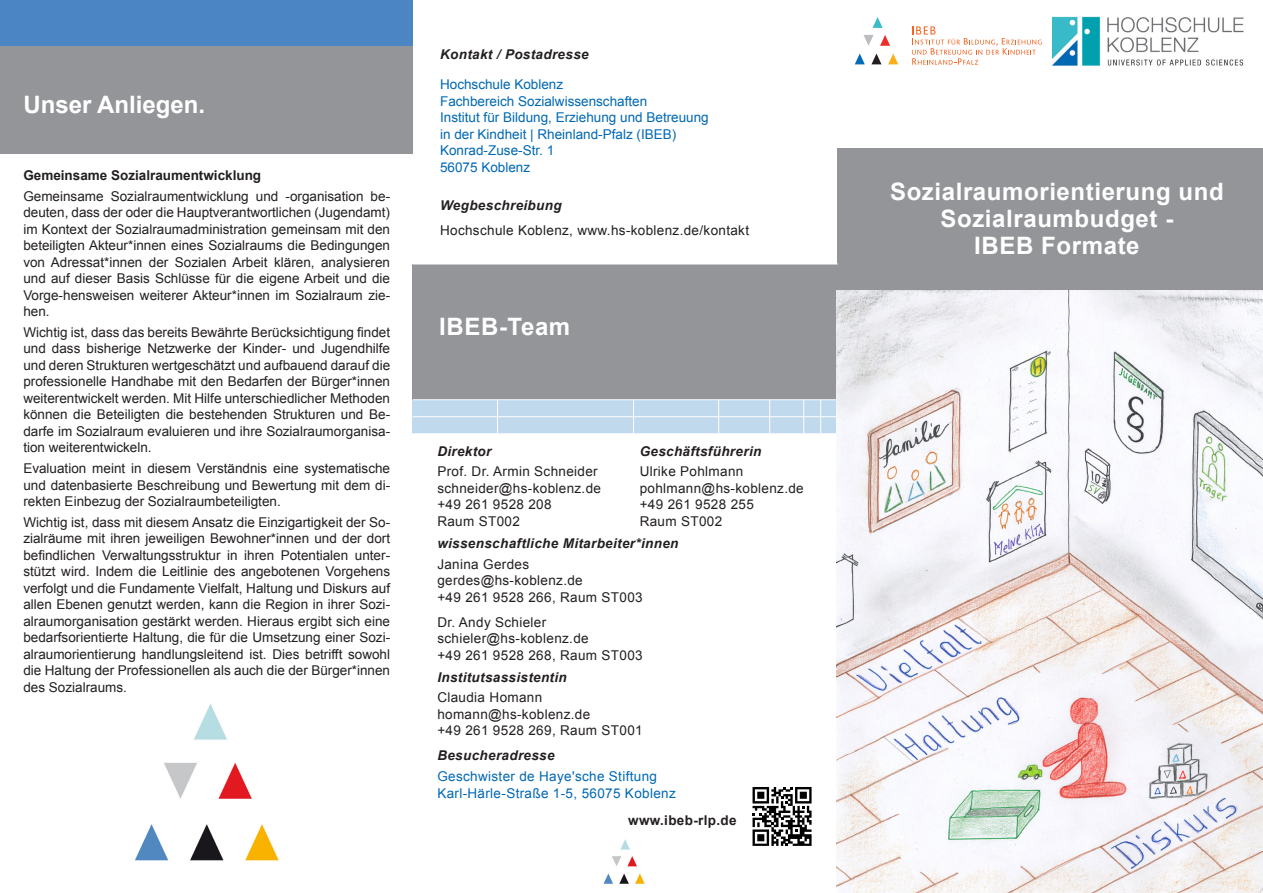
<style>
.page{position:relative;width:1263px;height:893px;background:#fff}
.page>*{position:absolute;margin:0;border:0;box-sizing:border-box;transform-origin:0 0}
.t1{font:700 24px/27px "Arial";letter-spacing:.025em;color:#fff;text-align:center}
.t2{font:700 24px "Arial";color:#fff}
.t3{font:13.5px/16.5px "Arial";letter-spacing:.025em;color:#231f20;text-align:justify}
.t4{font:13.5px "Arial";color:#0168b3}
.t5{font:italic 700 13.5px "Arial";letter-spacing:.025em;color:#231f20}
.t6{font:13.5px "Arial";letter-spacing:.025em;color:#0168b3}
.t7{font:700 13.5px "Arial";color:#231f20}
.t8{font:700 13.5px "Arial";letter-spacing:.025em;color:#231f20}
</style>
<div class="page">
<div style="left:412px;top:264px;width:851px;height:136px;background:#939598"></div>
<svg style="left:412px;top:400px;width:425px;height:33px;background:#c1d9ec"></svg>
<div style="left:0;top:0;width:412px;height:108px;background:#4c85c3"></div>
<div style="left:0;top:46px;width:412px;height:108px;background:#939598"></div>
<div style="left:838px;top:148px;width:425px;height:136px;background:#939598"></div>
<img style="left:1052px;top:16px;width:192px;height:50px">
<svg style="left:872px;top:17px;width:11px;height:11px"></svg>
<svg style="left:863px;top:35px;width:10px;height:11px"></svg>
<svg style="left:880px;top:35px;width:10px;height:11px"></svg>
<svg style="left:855px;top:54px;width:10px;height:10px"></svg>
<svg style="left:871px;top:54px;width:10px;height:10px"></svg>
<svg style="left:888px;top:54px;width:10px;height:10px"></svg>
<svg style="left:912px;top:26px;width:130px;height:39px"></svg>
<svg style="left:752px;top:787px;width:59px;height:59px"></svg>
<img style="left:603px;top:839px;width:42px;height:45px">
<img style="left:135px;top:704px;width:144px;height:157px">
<hr style="left:412px;top:416px;width:851px;height:1px;background:#fff">
<hr style="left:412px;top:399px;width:851px;height:1px;background:#fff">
<hr style="left:820px;top:400px;width:1px;height:34px;background:#fff">
<hr style="left:803px;top:400px;width:1px;height:34px;background:#fff">
<hr style="left:769px;top:400px;width:1px;height:34px;background:#fff">
<hr style="left:718px;top:400px;width:1px;height:34px;background:#fff">
<hr style="left:633px;top:400px;width:1px;height:34px;background:#fff">
<hr style="left:497px;top:400px;width:1px;height:34px;background:#fff">
<hr style="left:412px;top:264px;width:426px;height:1px;background:#fff">
<img style="left:837px;top:290px;width:426px;height:603px">
<p class="t2" style="left:23px;top:88px;width:183px">Unser Anliegen.</p>
<p class="t7" style="left:23px;top:166px;width:239px">Gemeinsame Sozialraumentwicklung</p>
<p class="t3" style="left:23px;top:188px;width:368px">Gemeinsame Sozialraumentwicklung und -organisation be&shy;deuten, dass der oder die Hauptverantwortlichen (Jugendamt) im Kontext der Sozialraumadministration gemeinsam mit den beteiligten Akteur*innen eines Sozialraums die Bedingungen von Adressat*innen der Sozialen Arbeit klären, analysieren und auf dieser Basis Schlüsse für die eigene Arbeit und die Vorge-hensweisen weiterer Akteur*innen im Sozialraum zie&shy;hen.</p>
<p class="t3" style="left:23px;top:324px;width:368px">Wichtig ist, dass das bereits Bewährte Berücksichtigung findet und dass bisherige Netzwerke der Kinder- und Jugendhilfe und deren Strukturen wertgeschätzt und aufbauend darauf die professionelle Handhabe mit den Bedarfen der Bürger*innen weiterentwickelt werden. Mit Hilfe unterschiedlicher Methoden können die Beteiligten die bestehenden Strukturen und Be&shy;darfe im Sozialraum evaluieren und ihre Sozialraumorganisa&shy;tion weiterentwickeln.</p>
<p class="t3" style="left:23px;top:460px;width:368px">Evaluation meint in diesem Verständnis eine systematische und datenbasierte Beschreibung und Bewertung mit dem di&shy;rekten Einbezug der Sozialraumbeteiligten.</p>
<p class="t3" style="left:23px;top:514px;width:368px">Wichtig ist, dass mit diesem Ansatz die Einzigartigkeit der So&shy;zialräume mit ihren jeweiligen Bewohner*innen und der dort befindlichen Verwaltungsstruktur in ihren Potentialen unter&shy;stützt wird. Indem die Leitlinie des angebotenen Vorgehens verfolgt und die Fundamente Vielfalt, Haltung und Diskurs auf allen Ebenen genutzt werden, kann die Region in ihrer Sozi&shy;alraumorganisation gestärkt werden. Hieraus ergibt sich eine bedarfsorientierte Haltung, die für die Umsetzung einer Sozi&shy;alraumorientierung handlungsleitend ist. Dies betrifft sowohl die Haltung der Professionellen als auch die der Bürger*innen des Sozialraums.</p>
<p class="t5" style="left:440px;top:45px;width:150px">Kontakt / Postadresse</p>
<p class="t4" style="left:440px;top:75px;width:125px">Hochschule Koblenz</p>
<p class="t4" style="left:440px;top:92px;width:209px">Fachbereich Sozialwissenschaften</p>
<p class="t4" style="left:440px;top:108px;width:270px">Institut für Bildung, Erziehung und Betreuung</p>
<p class="t4" style="left:440px;top:125px;width:238px">in der Kindheit | Rheinland-Pfalz (IBEB)</p>
<p class="t4" style="left:440px;top:141px;width:116px">Konrad-Zuse-Str. 1</p>
<p class="t4" style="left:440px;top:158px;width:92px">56075 Koblenz</p>
<p class="t5" style="left:440px;top:196px;width:123px">Wegbeschreibung</p>
<p class="t3" style="left:440px;top:222px;width:310px">Hochschule Koblenz, www.hs-koblenz.de/kontakt</p>
<p class="t1" style="left:439px;top:313px;width:133px">IBEB-Team</p>
<p class="t5" style="left:437px;top:442px;width:56px">Direktor</p>
<p class="t3" style="left:437px;top:463px;width:162px">Prof. Dr. Armin Schneider</p>
<p class="t3" style="left:437px;top:480px;width:165px">schneider@hs-koblenz.de +49 261 9528 208</p>
<p class="t3" style="left:437px;top:513px;width:84px">Raum ST002</p>
<p class="t5" style="left:640px;top:442px;width:123px">Geschäftsführerin</p>
<p class="t3" style="left:640px;top:463px;width:105px">Ulrike Pohlmann</p>
<p class="t3" style="left:640px;top:480px;width:166px">pohlmann@hs-koblenz.de</p>
<p class="t3" style="left:640px;top:496px;width:116px">+49 261 9528 255</p>
<p class="t3" style="left:640px;top:513px;width:84px">Raum ST002</p>
<p class="t5" style="left:437px;top:534px;width:243px">wissenschaftliche Mitarbeiter*innen</p>
<p class="t3" style="left:437px;top:555px;width:93px">Janina Gerdes</p>
<p class="t3" style="left:437px;top:572px;width:147px">gerdes@hs-koblenz.de</p>
<p class="t3" style="left:437px;top:588px;width:207px">+49 261 9528 266, Raum ST003</p>
<p class="t3" style="left:437px;top:613px;width:110px">Dr. Andy Schieler</p>
<p class="t3" style="left:437px;top:630px;width:153px">schieler@hs-koblenz.de</p>
<p class="t3" style="left:437px;top:646px;width:207px">+49 261 9528 268, Raum ST003</p>
<p class="t5" style="left:437px;top:668px;width:131px">Institutsassistentin</p>
<p class="t3" style="left:437px;top:689px;width:106px">Claudia Homann</p>
<p class="t3" style="left:437px;top:706px;width:154px">homann@hs-koblenz.de</p>
<p class="t3" style="left:437px;top:722px;width:207px">+49 261 9528 269, Raum ST001</p>
<p class="t5" style="left:437px;top:747px;width:119px">Besucheradresse</p>
<p class="t6" style="left:437px;top:767px;width:221px">Geschwister de Haye'sche Stiftung</p>
<p class="t6" style="left:437px;top:784px;width:240px">Karl-Härle-Straße 1-5, 56075 Koblenz</p>
<p class="t8" style="left:628px;top:811px;width:110px">www.ibeb-rlp.de</p>
<p class="t1" style="left:890px;top:178px;width:335px">Sozialraumorientierung und<br>Sozialraumbudget -<br>IBEB Formate</p>
</div>
